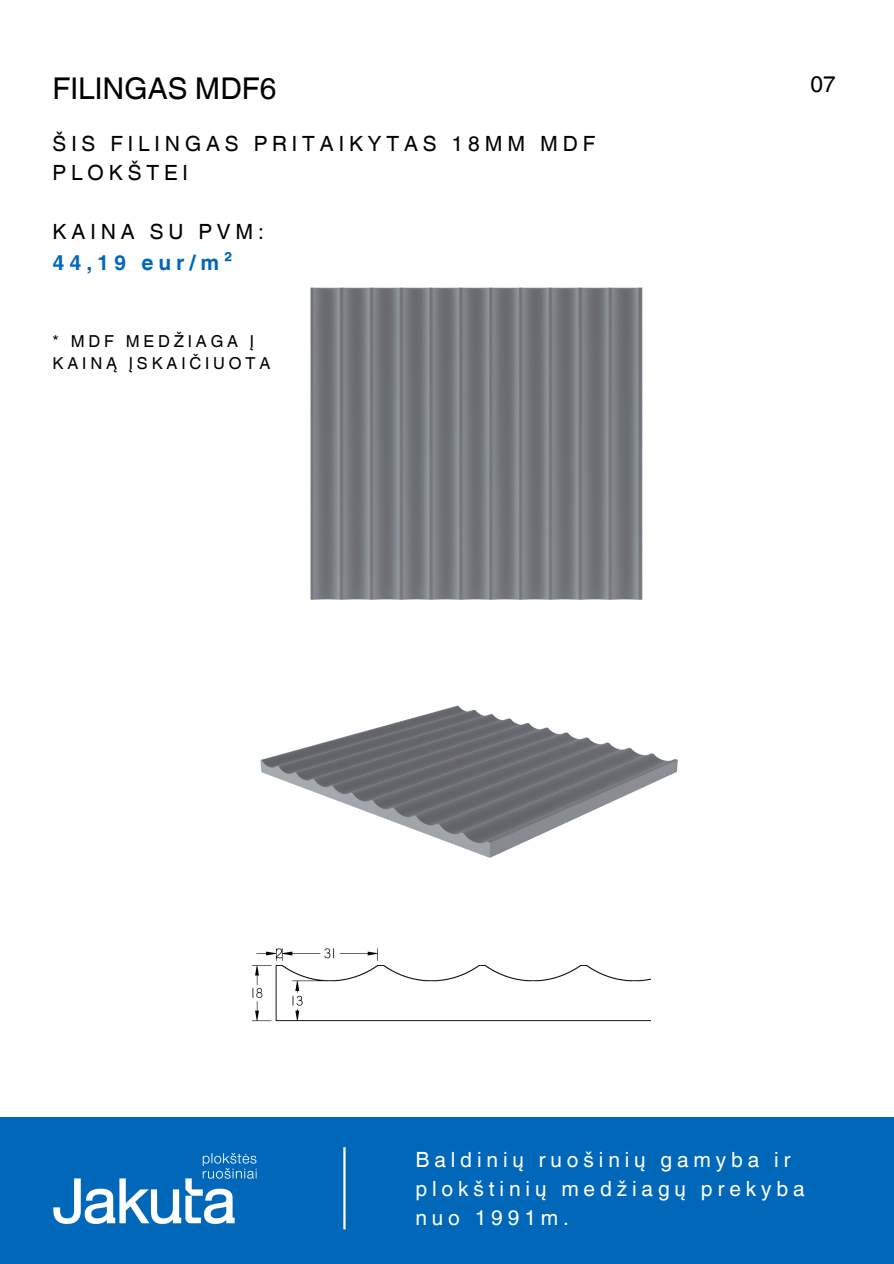
<style>
.page{position:relative;width:894px;height:1264px;background:#fff}
.page>*{position:absolute;margin:0;border:0;box-sizing:border-box;transform-origin:0 0}
.t1{font:30px "Helvetica World";color:#000}
.t2{font:22.65px "Helvetica World";color:#000}
.t3{font:21px/29.2px "Helvetica World";letter-spacing:.23em;color:#000}
.t4{font:21px/29.2px "Helvetica World";letter-spacing:.23em;color:#fff}
.t5{font:16.5px "Helvetica World";letter-spacing:.23em;color:#000}
.s1{font-weight:700;color:#0067b9}
</style>
<div class="page">
<div style="left:0;top:1116px;width:893px;height:147px;background:#0067b9"></div>
<img style="left:53px;top:1152px;width:204px;height:73px">
<hr style="left:343px;top:1147px;width:2px;height:82px;background:#fff">
<img style="left:310px;top:287px;width:333px;height:313px">
<img style="left:260px;top:705px;width:418px;height:153px">
<img style="left:252px;top:948px;width:397px;height:74px">
<p class="t1" style="left:53px;top:71px;width:225px">FILINGAS MDF6</p>
<p class="t3" style="left:53px;top:129px;width:544px">ŠIS FILINGAS PRITAIKYTAS 18MM MDF<br>PLOKŠTEI</p>
<p class="t3" style="left:53px;top:216px;width:213px;line-height:31.5px">KAINA SU PVM:<br><span class="s1">44,19 eur/m²</span></p>
<p class="t5" style="left:53px;top:331px;width:203px">* MDF MEDŽIAGA Į</p>
<p class="t5" style="left:53px;top:354px;width:219px">KAINĄ ĮSKAIČIUOTA</p>
<p class="t2" style="left:810px;top:70px;width:27px">07</p>
<h3 class="t4" style="left:415px;top:1144px;width:391px">Baldinių ruošinių gamyba ir plokštinių medžiagų prekyba nuo 1991m.</h3>
</div>
